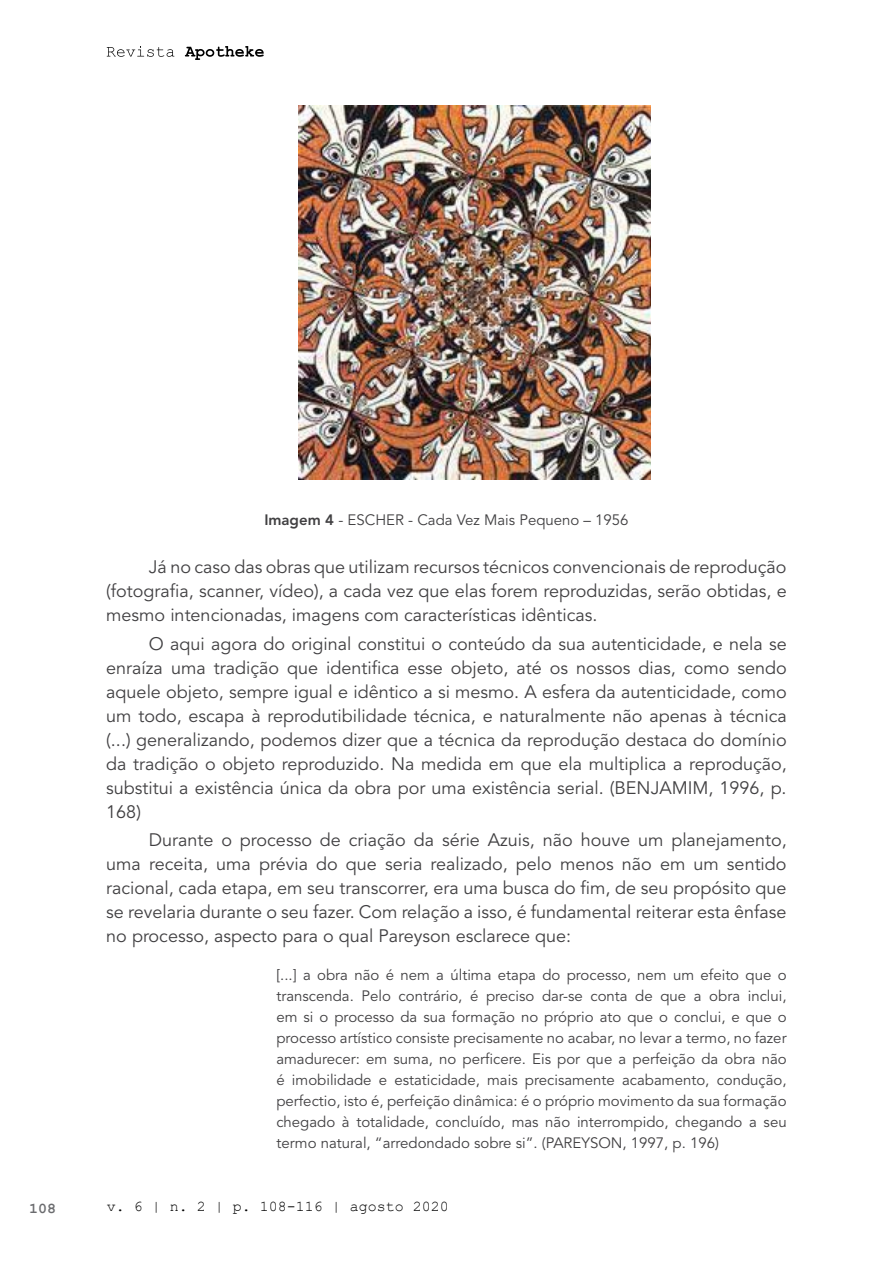
<style>
.page{position:relative;width:893px;height:1263px;background:#fff}
.page>*{position:absolute;margin:0;border:0;box-sizing:border-box;transform-origin:0 0}
.t1{font:18px/24px "Avenir LT Std";color:#414042;text-align:justify}
.t2{font:15px/21px "Avenir LT Std";color:#414042;text-align:justify}
.t3{font:15px "Courier New";color:#000}
.t4{font:700 15px "Courier New";color:#6b6c6f}
.s1{font-weight:800}
</style>
<div class="page">
<svg style="left:107px;top:46px;width:67px;height:11px"></svg>
<svg style="left:185px;top:46px;width:79px;height:14px"></svg>
<img style="left:298px;top:106px;width:353px;height:373px">
<p class="t2" style="left:264px;top:509px;width:366px"><span class="s1">Imagem 4</span> - ESCHER - Cada Vez Mais Pequeno – 1956</p>
<p class="t1" style="left:106px;top:556px;width:682px;text-indent:43px">Já no caso das obras que utilizam recursos técnicos convencionais de reprodução (fotografia, scanner, vídeo), a cada vez que elas forem reproduzidas, serão obtidas, e mesmo intencionadas, imagens com características idênticas.</p>
<p class="t1" style="left:106px;top:632px;width:682px;text-indent:43px">O aqui agora do original constitui o conteúdo da sua autenticidade, e nela se enraíza uma tradição que identifica esse objeto, até os nossos dias, como sendo aquele objeto, sempre igual e idêntico a si mesmo. A esfera da autenticidade, como um todo, escapa à reprodutibilidade técnica, e naturalmente não apenas à técnica (...) generalizando, podemos dizer que a técnica da reprodução destaca do domínio da tradição o objeto reproduzido. Na medida em que ela multiplica a reprodução, substitui a existência única da obra por uma existência serial. (BENJAMIM, 1996, p.<br>168)</p>
<p class="t1" style="left:106px;top:828px;width:682px;text-indent:43px">Durante o processo de criação da série Azuis, não houve um planejamento, uma receita, uma prévia do que seria realizado, pelo menos não em um sentido racional, cada etapa, em seu transcorrer, era uma busca do fim, de seu propósito que se revelaria durante o seu fazer. Com relação a isso, é fundamental reiterar esta ênfase no processo, aspecto para o qual Pareyson esclarece que:</p>
<p class="t2" style="left:276px;top:965px;width:512px">[...] a obra não é nem a última etapa do processo, nem um efeito que o transcenda. Pelo contrário, é preciso dar-se conta de que a obra inclui, em si o processo da sua formação no próprio ato que o conclui, e que o processo artístico consiste precisamente no acabar, no levar a termo, no fazer amadurecer: em suma, no perficere. Eis por que a perfeição da obra não é imobilidade e estaticidade, mais precisamente acabamento, condução, perfectio, isto é, perfeição dinâmica: é o próprio movimento da sua formação chegado à totalidade, concluído, mas não interrompido, chegando a seu termo natural, “arredondado sobre si”. (PAREYSON, 1997, p. 196)</p>
<p class="t4" style="left:29px;top:1199px;width:29px">108</p>
<p class="t3" style="left:107px;top:1197px;width:344px">v. 6 | n. 2 | p. 108-116 | agosto 2020</p>
</div>
